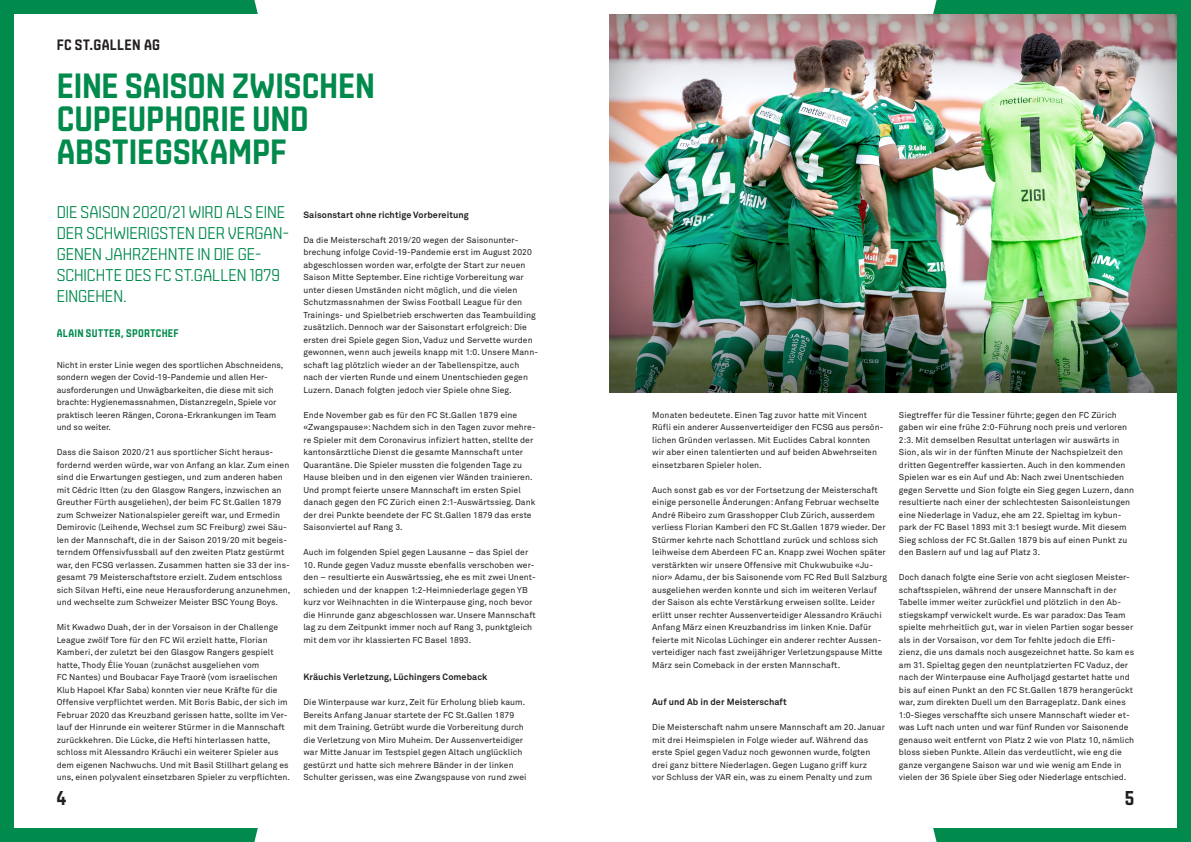
<style>
.page{position:relative;width:1191px;height:842px;background:#fff}
.page>*{position:absolute;margin:0;border:0;box-sizing:border-box;transform-origin:0 0}
.t1{font:700 35px/33px "Gruenweiss";color:#008a4c}
.t2{font:700 20px "Gruenweiss";color:#231f20}
.t3{font:300 17px/21px "Gruenweiss";letter-spacing:.005em;color:#008a4c}
.t4{font:700 15px "Gruenweiss";letter-spacing:.03em;color:#231f20}
.t5{font:700 11px "Gruenweiss";letter-spacing:.03em;color:#008a4c}
.t6{font:700 9px "Akkurat Std";letter-spacing:.01em;color:#231f20}
.t7{font:8.5px/12.5px "Akkurat Std";letter-spacing:.01em;color:#231f20}
</style>
<div class="page">
<div style="left:0;top:0;width:595px;height:842px;background:#008a4c"></div>
<div style="left:595px;top:0;width:596px;height:842px;background:#008a4c"></div>
<div style="left:254px;top:0;width:340px;height:842px;background:#fff"></div>
<div style="left:597px;top:0;width:339px;height:842px;background:#fff"></div>
<div style="left:14px;top:14px;width:567px;height:814px;background:#fff"></div>
<div style="left:609px;top:14px;width:567px;height:814px;background:#fff"></div>
<hr style="left:594px;top:0;width:3px;height:842px;background:#fff">
<img style="left:609px;top:14px;width:567px;height:379px">
<h3 class="t4" style="left:57px;top:37px;width:105px">FC ST.GALLEN AG</h3>
<h1 class="t1" style="left:57px;top:69px;width:320px">EINE SAISON ZWISCHEN<br>CUPEUPHORIE UND<br>ABSTIEGSKAMPF</h1>
<h3 class="t3" style="left:57px;top:201px;width:234px">DIE SAISON 2020/21 WIRD ALS EINE<br>DER SCHWIERIGSTEN DER VERGAN-<br>GENEN JAHRZEHNTE IN DIE GE-<br>SCHICHTE DES FC ST.GALLEN 1879<br>EINGEHEN.</h3>
<p class="t5" style="left:57px;top:327px;width:124px">ALAIN SUTTER, SPORTCHEF</p>
<p class="t7" style="left:57px;top:359px;width:228px">Nicht in erster Linie wegen des sportlichen Abschneidens, sondern wegen der Covid-19-Pandemie und allen Her&shy;ausforderungen und Unwägbarkeiten, die diese mit sich brachte: Hygienemassnahmen, Distanzregeln, Spiele vor praktisch leeren Rängen, Corona-Erkrankungen im Team und so weiter.</p>
<p class="t7" style="left:57px;top:446px;width:235px">Dass die Saison 2020/21 aus sportlicher Sicht heraus&shy;fordernd werden würde, war von Anfang an klar. Zum einen sind die Erwartungen gestiegen, und zum anderen haben mit Cédric Itten (zu den Glasgow Rangers, inzwischen an Greuther Fürth ausgeliehen), der beim FC St.Gallen 1879 zum Schweizer Nationalspieler gereift war, und Ermedin Demirovic (Leihende, Wechsel zum SC Freiburg) zwei Säu&shy;len der Mannschaft, die in der Saison 2019/20 mit begeis&shy;terndem Offensivfussball auf den zweiten Platz gestürmt war, den FCSG verlassen. Zusammen hatten sie 33 der ins&shy;gesamt 79 Meisterschaftstore erzielt. Zudem entschloss sich Silvan Hefti, eine neue Herausforderung anzunehmen, und wechselte zum Schweizer Meister BSC Young Boys.</p>
<p class="t7" style="left:57px;top:621px;width:235px">Mit Kwadwo Duah, der in der Vorsaison in der Challenge League zwölf Tore für den FC Wil erzielt hatte, Florian Kamberi, der zuletzt bei den Glasgow Rangers gespielt hatte, Thody Élie Youan (zunächst ausgeliehen vom<br>FC Nantes) und Boubacar Faye Traorè (vom israelischen Klub Hapoel Kfar Saba) konnten vier neue Kräfte für die Offensive verpflichtet werden. Mit Boris Babic, der sich im Februar 2020 das Kreuzband gerissen hatte, sollte im Ver&shy;lauf der Hinrunde ein weiterer Stürmer in die Mannschaft zurückkehren. Die Lücke, die Hefti hinterlassen hatte, schloss mit Alessandro Kräuchi ein weiterer Spieler aus dem eigenen Nachwuchs. Und mit Basil Stillhart gelang es uns, einen polyvalent einsetzbaren Spieler zu verpflichten.</p>
<p class="t6" style="left:303px;top:209px;width:167px">Saisonstart ohne richtige Vorbereitung</p>
<p class="t7" style="left:303px;top:234px;width:236px">Da die Meisterschaft 2019/20 wegen der Saisonunter&shy;brechung infolge Covid-19-Pandemie erst im August 2020 abgeschlossen worden war, erfolgte der Start zur neuen Saison Mitte September. Eine richtige Vorbereitung war unter diesen Umständen nicht möglich, und die vielen Schutzmassnahmen der Swiss Football League für den Trainings- und Spielbetrieb erschwerten das Teambuilding zusätzlich. Dennoch war der Saisonstart erfolgreich: Die ersten drei Spiele gegen Sion, Vaduz und Servette wurden gewonnen, wenn auch jeweils knapp mit 1:0. Unsere Mann&shy;schaft lag plötzlich wieder an der Tabellenspitze, auch nach der vierten Runde und einem Unentschieden gegen Luzern. Danach folgten jedoch vier Spiele ohne Sieg.</p>
<p class="t7" style="left:303px;top:409px;width:234px">Ende November gab es für den FC St.Gallen 1879 eine «Zwangspause»: Nachdem sich in den Tagen zuvor mehre&shy;re Spieler mit dem Coronavirus infiziert hatten, stellte der kantonsärztliche Dienst die gesamte Mannschaft unter Quarantäne. Die Spieler mussten die folgenden Tage zu Hause bleiben und in den eigenen vier Wänden trainieren.<br>Und prompt feierte unsere Mannschaft im ersten Spiel danach gegen den FC Zürich einen 2:1-Auswärtssieg. Dank der drei Punkte beendete der FC St.Gallen 1879 das erste Saisonviertel auf Rang 3.</p>
<p class="t7" style="left:303px;top:546px;width:226px">Auch im folgenden Spiel gegen Lausanne – das Spiel der</p>
<p class="t7" style="left:303px;top:559px;width:234px">10. Runde gegen Vaduz musste ebenfalls verschoben wer&shy;den – resultierte ein Auswärtssieg, ehe es mit zwei Unent&shy;schieden und der knappen 1:2-Heimniederlage gegen YB kurz vor Weihnachten in die Winterpause ging, noch bevor die Hinrunde ganz abgeschlossen war. Unsere Mannschaft lag zu dem Zeitpunkt immer noch auf Rang 3, punktgleich mit dem vor ihr klassierten FC Basel 1893.</p>
<p class="t6" style="left:303px;top:671px;width:185px">Kräuchis Verletzung, Lüchingers Comeback</p>
<p class="t7" style="left:303px;top:696px;width:225px">Die Winterpause war kurz, Zeit für Erholung blieb kaum.<br>Bereits Anfang Januar startete der FC St.Gallen 1879 mit dem Training. Getrübt wurde die Vorbereitung durch die Verletzung von Miro Muheim. Der Aussenverteidiger war Mitte Januar im Testspiel gegen Altach unglücklich gestürzt und hatte sich mehrere Bänder in der linken Schulter gerissen, was eine Zwangspause von rund zwei</p>
<p class="t7" style="left:652px;top:409px;width:233px">Monaten bedeutete. Einen Tag zuvor hatte mit Vincent Rüfli ein anderer Aussenverteidiger den FCSG aus persön&shy;lichen Gründen verlassen. Mit Euclides Cabral konnten wir aber einen talentierten und auf beiden Abwehrseiten einsetzbaren Spieler holen.</p>
<p class="t7" style="left:652px;top:484px;width:236px">Auch sonst gab es vor der Fortsetzung der Meisterschaft einige personelle Änderungen: Anfang Februar wechselte André Ribeiro zum Grasshopper Club Zürich, ausserdem verliess Florian Kamberi den FC St.Gallen 1879 wieder. Der Stürmer kehrte nach Schottland zurück und schloss sich leihweise dem Aberdeen FC an. Knapp zwei Wochen später verstärkten wir unsere Offensive mit Chukwubuike «Ju&shy;nior» Adamu, der bis Saisonende vom FC Red Bull Salzburg ausgeliehen werden konnte und sich im weiteren Verlauf der Saison als echte Verstärkung erweisen sollte. Leider erlitt unser rechter Aussenverteidiger Alessandro Kräuchi Anfang März einen Kreuzbandriss im linken Knie. Dafür feierte mit Nicolas Lüchinger ein anderer rechter Aussen&shy;verteidiger nach fast zweijähriger Verletzungspause Mitte März sein Comeback in der ersten Mannschaft.</p>
<p class="t6" style="left:652px;top:696px;width:136px">Auf und Ab in der Meisterschaft</p>
<p class="t7" style="left:652px;top:721px;width:234px">Die Meisterschaft nahm unsere Mannschaft am 20. Januar mit drei Heimspielen in Folge wieder auf. Während das erste Spiel gegen Vaduz noch gewonnen wurde, folgten drei ganz bittere Niederlagen. Gegen Lugano griff kurz<br>vor Schluss der VAR ein, was zu einem Penalty und zum</p>
<p class="t7" style="left:899px;top:409px;width:237px">Siegtreffer für die Tessiner führte; gegen den FC Zürich gaben wir eine frühe 2:0-Führung noch preis und verloren 2:3. Mit demselben Resultat unterlagen wir auswärts in Sion, als wir in der fünften Minute der Nachspielzeit den dritten Gegentreffer kassierten. Auch in den kommenden Spielen war es ein Auf und Ab: Nach zwei Unentschieden gegen Servette und Sion folgte ein Sieg gegen Luzern, dann resultierte nach einer der schlechtesten Saisonleistungen eine Niederlage in Vaduz, ehe am 22. Spieltag im kybun&shy;park der FC Basel 1893 mit 3:1 besiegt wurde. Mit diesem Sieg schloss der FC St.Gallen 1879 bis auf einen Punkt zu den Baslern auf und lag auf Platz 3.</p>
<p class="t7" style="left:899px;top:571px;width:237px">Doch danach folgte eine Serie von acht sieglosen Meister&shy;schaftsspielen, während der unsere Mannschaft in der Tabelle immer weiter zurückfiel und plötzlich in den Ab&shy;stiegskampf verwickelt wurde. Es war paradox: Das Team spielte mehrheitlich gut, war in vielen Partien sogar besser als in der Vorsaison, vor dem Tor fehlte jedoch die Effi&shy;zienz, die uns damals noch ausgezeichnet hatte. So kam es am 31. Spieltag gegen den neuntplatzierten FC Vaduz, der nach der Winterpause eine Aufholjagd gestartet hatte und bis auf einen Punkt an den FC St.Gallen 1879 herangerückt war, zum direkten Duell um den Barrageplatz. Dank eines 1:0-Sieges verschaffte sich unsere Mannschaft wieder et&shy;was Luft nach unten und war fünf Runden vor Saisonende genauso weit entfernt von Platz 2 wie von Platz 10, nämlich bloss sieben Punkte. Allein das verdeutlicht, wie eng die ganze vergangene Saison war und wie wenig am Ende in vielen der 36 Spiele über Sieg oder Niederlage entschied.</p>
<h2 class="t2" style="left:57px;top:787px;width:11px">4</h2>
<h2 class="t2" style="left:1124px;top:787px;width:11px">5</h2>
</div>
